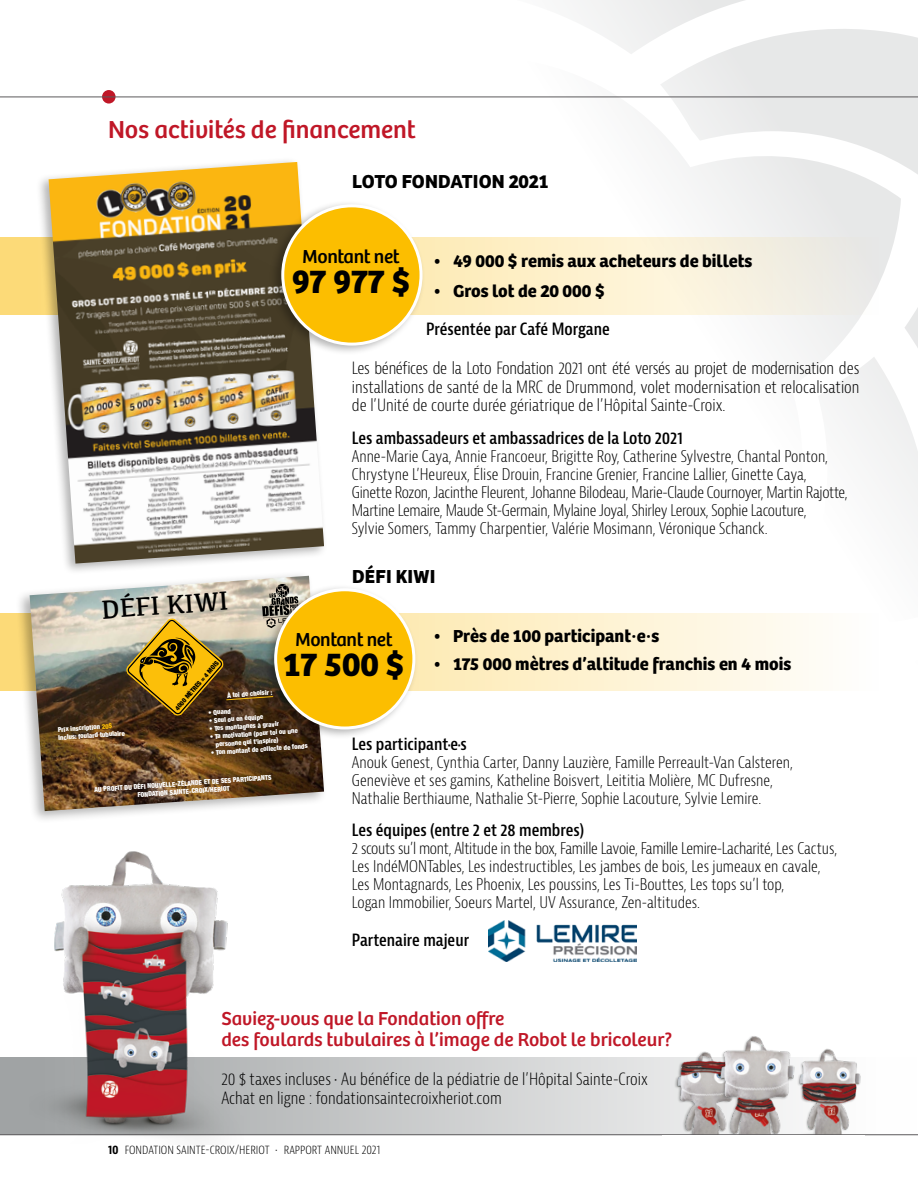
<style>
.page{position:relative;width:918px;height:1188px;background:#fff}
.page>*{position:absolute;margin:0;border:0;box-sizing:border-box;transform-origin:0 0}
.t1{font:700 34.5px "Bree";color:#000}
.t2{font:27.15px "Kefa";color:#000}
.t3{font:25.5px "Bree";color:#c01727}
.t4{font:19.5px/21px "Bree";color:#c01727}
.t5{font:19.5px "Bree";letter-spacing:-.02em;color:#000}
.t6{font:700 19.5px "Bree";letter-spacing:-.01em;color:#000}
.t7{font:700 19.5px "Bree";letter-spacing:.01em;color:#000}
.t8{font:700 18px "Bree";color:#000}
.t9{font:300 condensed 16.5px/18.8px "Bernina Sans";color:#000}
.t10{font:600 condensed 16.5px "Bernina Sans";color:#000}
.t11{font:300 condensed 15.75px/18px "Bernina Sans";color:#000}
.t12{font:300 condensed 12px "Bernina Sans";color:#000}
.t13{font:900 condensed 6.75px/8.1px "Helvetica Neue";color:#fff}
.t14{font:900 condensed 6.45px "Helvetica Neue";color:#000}
.s1{color:#fcbf09}
.s2{font-weight:700}
</style>
<div class="page">
<svg style="left:102px;top:90px;width:14px;height:14px"></svg>
<svg style="left:186px;top:0;width:732px;height:528px"></svg>
<svg style="left:0;top:1057px;width:669px;height:77px;background:#cbcdcd"></svg>
<img style="left:801px;top:1049px;width:60px;height:85px">
<img style="left:669px;top:1052px;width:41px;height:82px">
<img style="left:710px;top:1036px;width:91px;height:98px">
<hr style="left:0;top:1134px;width:918px;height:1px;background:#5b595b">
<svg style="left:0;top:237px;width:917px;height:78px;background:#f9eed1"></svg>
<svg style="left:0;top:613px;width:816px;height:78px;background:#fdf2d1"></svg>
<div style="left:36px;top:156px;width:291px;height:419px;background:#000;opacity:.3"></div>
<img style="left:49px;top:162px;width:275px;height:402px">
<div style="left:16px;top:570px;width:312px;height:254px;background:#000;opacity:.3"></div>
<img style="left:30px;top:576px;width:294px;height:235px">
<svg style="left:126px;top:584px;width:136px;height:132px;background:#a7915c"></svg>
<div style="left:269px;top:200px;width:157px;height:156px;background:#000;opacity:.3"></div>
<div style="left:283px;top:206px;width:138px;height:138px;background:#fcbe00;border-radius:50%"></div>
<div style="left:281px;top:204px;width:142px;height:142px;border:3px solid #fff;border-radius:50%"></div>
<div style="left:262px;top:584px;width:157px;height:156px;background:#000;opacity:.3"></div>
<div style="left:276px;top:590px;width:138px;height:138px;background:#fcbe00;border-radius:50%"></div>
<div style="left:274px;top:588px;width:141px;height:142px;border:3px solid #fff;border-radius:50%"></div>
<img style="left:30px;top:851px;width:214px;height:289px">
<hr style="left:0;top:97px;width:918px;height:1px;background:#5b595b">
<img style="left:488px;top:921px;width:148px;height:41px">
<h3 class="t3" style="left:108px;top:110px;width:309px">Nos activités de financement</h3>
<p class="t6" style="left:352px;top:166px;width:198px">LOTO FONDATION 2021</p>
<h2 class="t2" style="left:100px;top:593px;width:128px;rotate:-4deg">DÉFI KIWI</h2>
<p class="t5" style="left:302px;top:241px;width:99px">Montant net</p>
<h1 class="t1" style="left:292px;top:254px;width:120px">97 977 $</h1>
<p class="t8" style="left:433px;top:247px;width:321px">• 49 000 $ remis aux acheteurs de billets</p>
<p class="t8" style="left:433px;top:276px;width:173px">• Gros lot de 20 000 $</p>
<p class="t10" style="left:426px;top:319px;width:185px">Présentée par Café Morgane</p>
<p class="t9" style="left:352px;top:359px;width:509px;text-align:justify">Les bénéfices de la Loto Fondation 2021 ont été versés au projet de modernisation des installations de santé de la MRC de Drummond, volet modernisation et relocalisation de l’Unité de courte durée gériatrique de l’Hôpital Sainte-Croix.</p>
<p class="t10" style="left:352px;top:428px;width:332px">Les ambassadeurs et ambassadrices de la Loto 2021</p>
<p class="t11" style="left:352px;top:447px;width:497px">Anne-Marie Caya, Annie Francoeur, Brigitte Roy, Catherine Sylvestre, Chantal Ponton, Chrystyne L’Heureux, Élise Drouin, Francine Grenier, Francine Lallier, Ginette Caya, Ginette Rozon, Jacinthe Fleurent, Johanne Bilodeau, Marie-Claude Cournoyer, Martin Rajotte, Martine Lemaire, Maude St-Germain, Mylaine Joyal, Shirley Leroux, Sophie Lacouture,<br>Sylvie Somers, Tammy Charpentier, Valérie Mosimann, Véronique Schanck.</p>
<p class="t7" style="left:352px;top:561px;width:85px">DÉFI KIWI</p>
<p class="t8" style="left:433px;top:621px;width:228px">• Près de 100 participant·e·s</p>
<p class="t8" style="left:433px;top:650px;width:360px">• 175 000 mètres d’altitude franchis en 4 mois</p>
<p class="t5" style="left:295px;top:625px;width:99px">Montant net</p>
<h1 class="t1" style="left:283px;top:637px;width:122px">17 500 $</h1>
<p class="t14" style="left:172px;top:706px;width:64px;rotate:-49deg">4000 MÈTRES = 4 MOIS</p>
<p class="t13" style="left:227px;top:691px;width:47px;rotate:-4deg">À toi de choisir :</p>
<p class="t13" style="left:208px;top:708px;width:24px;rotate:-4deg">• Quand</p>
<p class="t13" style="left:209px;top:716px;width:56px;rotate:-4deg">• Seul ou en équipe</p>
<p class="t13" style="left:209px;top:724px;width:71px;rotate:-4deg">• Tes montagnes à gravir</p>
<p class="t13" style="left:215px;top:732px;width:84px;text-indent:-5px;rotate:-4deg">• Ta motivation (pour toi ou une personne qui t’inspire)</p>
<p class="t13" style="left:58px;top:725px;width:68px;rotate:-4deg">Prix inscription <span class="s1">20$<br></span>Inclus: foulard tubulaire</p>
<p class="t10" style="left:352px;top:734px;width:117px">Les participant·e·s</p>
<p class="t11" style="left:352px;top:754px;width:443px">Anouk Genest, Cynthia Carter, Danny Lauzière, Famille Perreault-Van Calsteren,<br>Geneviève et ses gamins, Katheline Boisvert, Leititia Molière, MC Dufresne,<br>Nathalie Berthiaume, Nathalie St-Pierre, Sophie Lacouture, Sylvie Lemire.</p>
<p class="t10" style="left:352px;top:820px;width:234px">Les équipes (entre 2 et 28 membres)</p>
<p class="t11" style="left:352px;top:840px;width:487px">2 scouts su’l mont, Altitude in the box, Famille Lavoie, Famille Lemire-Lacharité, Les Cactus, Les IndéMONTables, Les indestructibles, Les jambes de bois, Les jumeaux en cavale, Les Montagnards, Les Phoenix, Les poussins, Les Ti-Bouttes, Les tops su’l top,<br>Logan Immobilier, Soeurs Martel, UV Assurance, Zen-altitudes.</p>
<p class="t10" style="left:352px;top:930px;width:119px">Partenaire majeur</p>
<p class="t13" style="left:211px;top:748px;width:98px;rotate:-4deg">• Ton montant de collecte de fonds</p>
<p class="t13" style="left:94px;top:785px;width:179px;text-align:center;rotate:-4deg">AU PROFIT DU DÉFI NOUVELLE-ZÉLANDE ET DE SES PARTICIPANTS<br>FONDATION SAINTE-CROIX/HERIOT</p>
<p class="t4" style="left:221px;top:1007px;width:452px">Saviez-vous que la Fondation offre<br>des foulards tubulaires à l’image de Robot le bricoleur?</p>
<p class="t9" style="left:221px;top:1070px;width:428px">20 $ taxes incluses • Au bénéfice de la pédiatrie de l’Hôpital Sainte-Croix<br>Achat en ligne : fondationsaintecroixheriot.com</p>
<p class="t12" style="left:108px;top:1143px;width:274px"><span class="s2">10</span> FONDATION SAINTE-CROIX/HERIOT • RAPPORT ANNUEL 2021</p>
</div>
